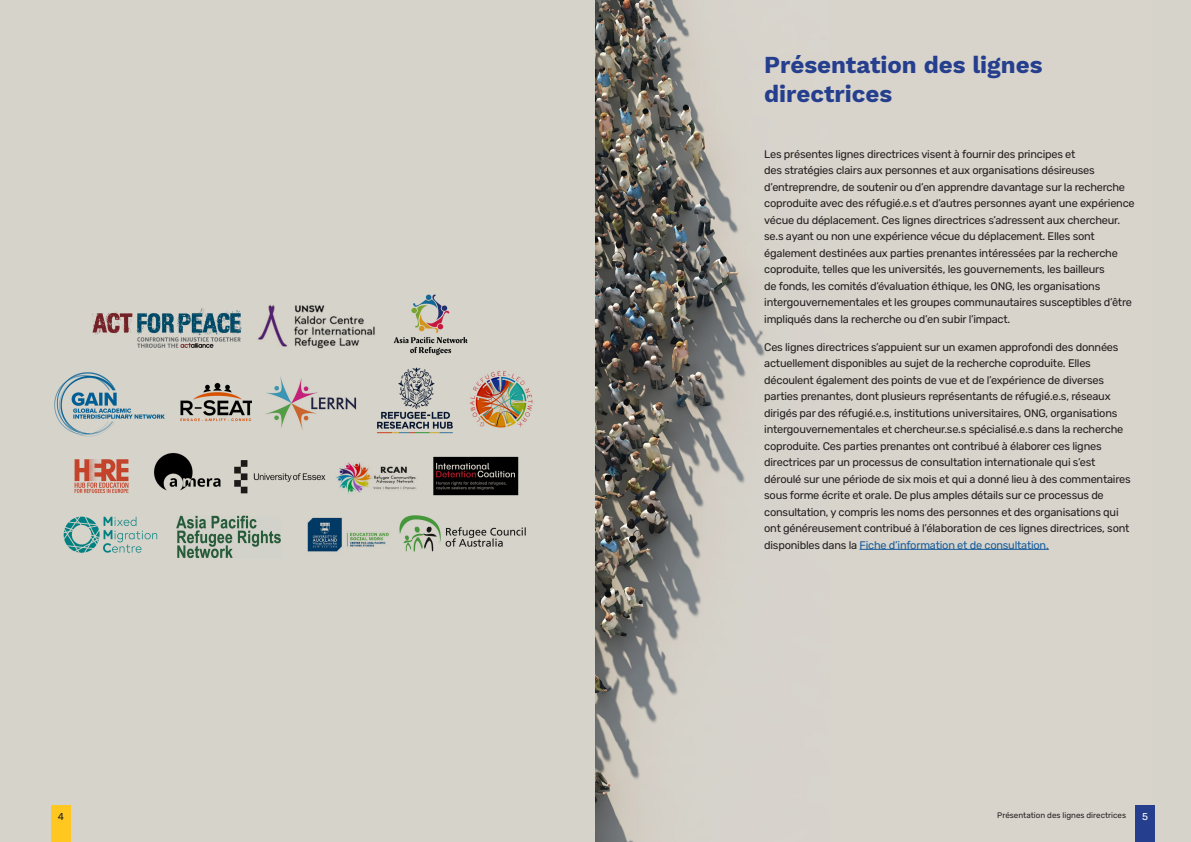
<style>
.page{position:relative;width:1191px;height:842px;background:#fff}
.page>*{position:absolute;margin:0;border:0;box-sizing:border-box;transform-origin:0 0}
.Heading{font:700 24px/28.8px "Work Sans";color:#253f8e}
.Body_Copy{font:300 11px/16.5px "Rubik";letter-spacing:-.02em;color:#231f20}
.t1{font:300 10px "Rubik";color:#231f20}
.t2{font:300 10px "Rubik";color:#fff}
.Body_Copy-2{font:300 8px "Rubik";color:#231f20}
.s1{color:#175d9e}
</style>
<div class="page">
<div style="left:0;top:0;width:597px;height:842px;background:#d6d3ca"></div>
<div style="left:595px;top:0;width:596px;height:842px;background:#d6d3ca"></div>
<div style="left:51px;top:805px;width:20px;height:37px;background:#ffc71f"></div>
<img style="left:595px;top:0;width:454px;height:842px">
<hr style="left:859px;top:549px;width:189px;height:1px;background:#175d9e">
<div style="left:1135px;top:805px;width:20px;height:37px;background:#253f8e"></div>
<img style="left:54px;top:294px;width:479px;height:264px">
<p class="t1" style="left:58px;top:809px;width:8px">4</p>
<p class="Heading" style="left:764px;top:52px;width:280px">Présentation des lignes directrices</p>
<p class="Body_Copy" style="left:764px;top:146px;width:372px">Les présentes lignes directrices visent à fournir des principes et<br>des stratégies clairs aux personnes et aux organisations désireuses d’entreprendre, de soutenir ou d’en apprendre davantage sur la recherche coproduite avec des réfugié.e.s et d’autres personnes ayant une expérience vécue du déplacement. Ces lignes directrices s’adressent aux chercheur. se.s ayant ou non une expérience vécue du déplacement. Elles sont également destinées aux parties prenantes intéressées par la recherche coproduite, telles que les universités, les gouvernements, les bailleurs<br>de fonds, les comités d’évaluation éthique, les ONG, les organisations intergouvernementales et les groupes communautaires susceptibles d’être impliqués dans la recherche ou d’en subir l’impact.</p>
<p class="Body_Copy" style="left:764px;top:339px;width:368px">Ces lignes directrices s’appuient sur un examen approfondi des données actuellement disponibles au sujet de la recherche coproduite. Elles découlent également des points de vue et de l’expérience de diverses parties prenantes, dont plusieurs représentants de réfugié.e.s, réseaux dirigés par des réfugié.e.s, institutions universitaires, ONG, organisations intergouvernementales et chercheur.se.s spécialisé.e.s dans la recherche coproduite. Ces parties prenantes ont contribué à élaborer ces lignes directrices par un processus de consultation internationale qui s’est déroulé sur une période de six mois et qui a donné lieu à des commentaires sous forme écrite et orale. De plus amples détails sur ce processus de consultation, y compris les noms des personnes et des organisations qui ont généreusement contribué à l’élaboration de ces lignes directrices, sont disponibles dans la <span class="s1">Fiche d’information et de consultation.</span></p>
<p class="Body_Copy-2" style="left:997px;top:809px;width:130px">Présentation des lignes directrices</p>
<p class="t2" style="left:1142px;top:809px;width:7px">5</p>
</div>
